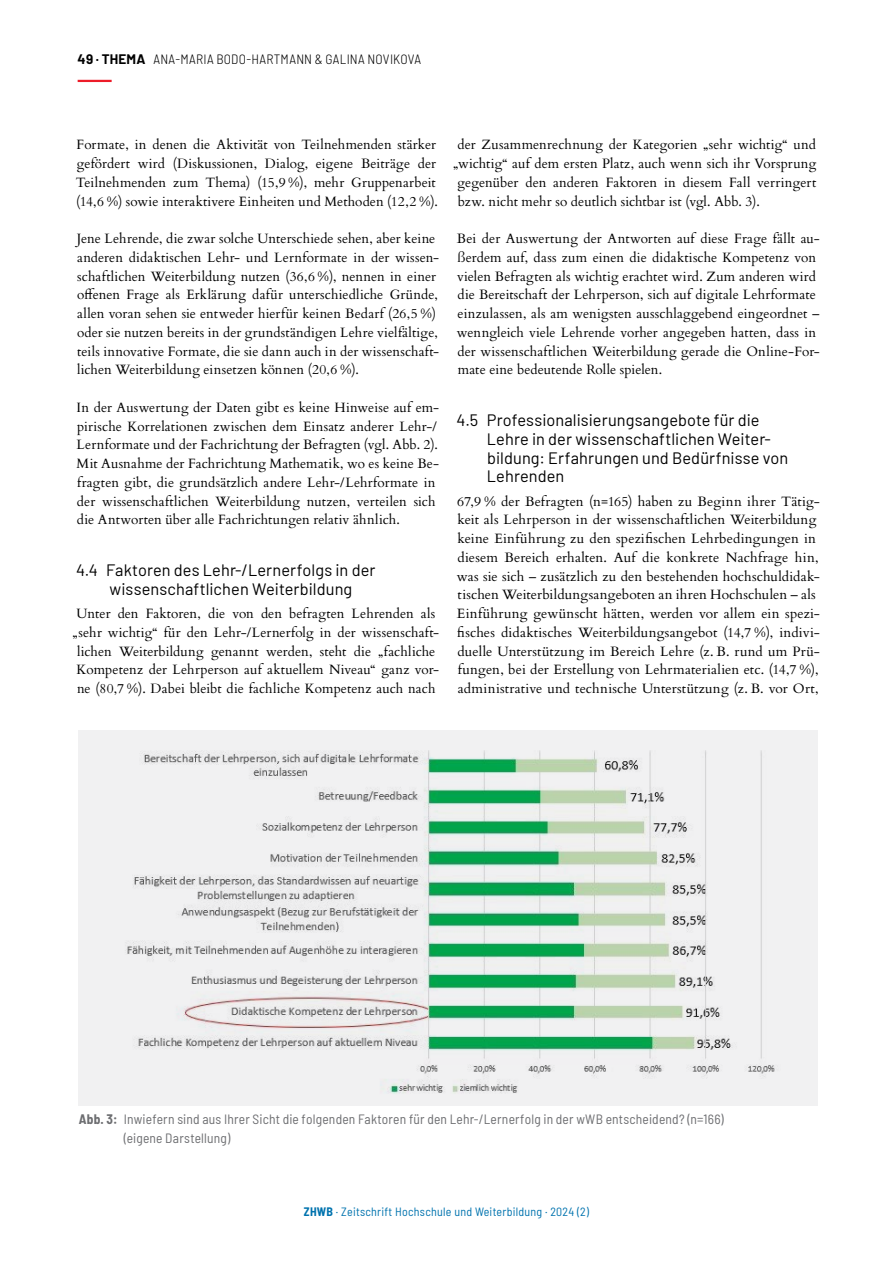
<style>
.page{position:relative;width:893px;height:1263px;background:#fff}
.page>*{position:absolute;margin:0;border:0;box-sizing:border-box;transform-origin:0 0}
.Absatz_Flattersatz_Abstand{font:16.5px/18.8px "Barlow";letter-spacing:.005em;color:#000}
.Absatz_Flattersatz_Abstand-2{font:13.5px/18.8px "Cardo";letter-spacing:.005em;color:#000}
.Absatz_Flattersatz_Abstand-3{font:semi-condensed 13.5px/18.8px "Barlow";letter-spacing:.015em;color:#6d6e71}
.t1{font:300 semi-condensed 13.5px "Barlow";letter-spacing:.02em;color:#000}
.t2{font:semi-condensed 12px "Barlow";letter-spacing:.02em;color:#0073ae}
.s1{font-weight:700;font-stretch:normal}
.s2{font-weight:700}
</style>
<div class="page">
<hr style="left:78px;top:80px;width:34px;height:2px;background:#ed1c29">
<div style="left:78px;top:731px;width:739px;height:375px;background:#f1f1f2"></div>
<img style="left:125px;top:750px;width:650px;height:344px">
<p class="t1" style="left:78px;top:49px;width:345px"><span class="s1">49 · THEMA</span> ANA-MARIA BODO-HARTMANN &amp; GALINA NOVIKOVA</p>
<p class="Absatz_Flattersatz_Abstand-2" style="left:76px;top:135px;width:364px">Formate, in denen die Aktivität von Teilnehmenden stärker gefördert wird (Diskussionen, Dialog, eigene Beiträge der Teilnehmenden zum Thema) (15,9 %), mehr Gruppenarbeit (14,6 %) sowie interaktivere Einheiten und Methoden (12,2 %).</p>
<p class="Absatz_Flattersatz_Abstand-2" style="left:77px;top:228px;width:364px">Jene Lehrende, die zwar solche Unterschiede sehen, aber keine anderen didaktischen Lehr- und Lernformate in der wissen&shy;schaftlichen Weiterbildung nutzen (36,6 %), nennen in einer offenen Frage als Erklärung dafür unterschiedliche Gründe, allen voran sehen sie entweder hierfür keinen Bedarf (26,5 %) oder sie nutzen bereits in der grundständigen Lehre vielfältige, teils innovative Formate, die sie dann auch in der wissenschaft&shy;lichen Weiterbildung einsetzen können (20,6 %).</p>
<p class="Absatz_Flattersatz_Abstand-2" style="left:77px;top:397px;width:364px">In der Auswertung der Daten gibt es keine Hinweise auf em&shy;pirische Korrelationen zwischen dem Einsatz anderer Lehr-/ Lernformate und der Fachrichtung der Befragten (vgl. Abb. 2).<br>Mit Ausnahme der Fachrichtung Mathematik, wo es keine Be&shy;fragten gibt, die grundsätzlich andere Lehr-/Lehrformate in der wissenschaftlichen Weiterbildung nutzen, verteilen sich die Antworten über alle Fachrichtungen relativ ähnlich.</p>
<p class="Absatz_Flattersatz_Abstand" style="left:110px;top:559px;width:267px;text-indent:-34px">4.4 Faktoren des Lehr-/Lernerfolgs in der wissenschaftlichen Weiterbildung</p>
<p class="Absatz_Flattersatz_Abstand-2" style="left:73px;top:603px;width:368px;text-align:center">Unter den Faktoren, die von den befragten Lehrenden als „sehr wichtig“ für den Lehr-/Lernerfolg in der wissenschaft&shy;lichen Weiterbildung genannt werden, steht die „fachliche Kompetenz der Lehrperson auf aktuellem Niveau“ ganz vor&shy;ne (80,7 %). Dabei bleibt die fachliche Kompetenz auch nach</p>
<p class="Absatz_Flattersatz_Abstand-2" style="left:458px;top:135px;width:360px">der Zusammenrechnung der Kategorien „sehr wichtig“ und</p>
<p class="Absatz_Flattersatz_Abstand-2" style="left:454px;top:153px;width:364px">„wichtig“ auf dem ersten Platz, auch wenn sich ihr Vorsprung</p>
<p class="Absatz_Flattersatz_Abstand-2" style="left:457px;top:172px;width:360px">gegenüber den anderen Faktoren in diesem Fall verringert</p>
<p class="Absatz_Flattersatz_Abstand-2" style="left:458px;top:191px;width:304px">bzw. nicht mehr so deutlich sichtbar ist (vgl. Abb. 3).</p>
<p class="Absatz_Flattersatz_Abstand-2" style="left:457px;top:228px;width:364px">Bei der Auswertung der Antworten auf diese Frage fällt au&shy;ßerdem auf, dass zum einen die didaktische Kompetenz von vielen Befragten als wichtig erachtet wird. Zum anderen wird die Bereitschaft der Lehrperson, sich auf digitale Lehrformate einzulassen, als am wenigsten ausschlaggebend eingeordnet – wenngleich viele Lehrende vorher angegeben hatten, dass in der wissenschaftlichen Weiterbildung gerade die Online-For&shy;mate eine bedeutende Rolle spielen.</p>
<p class="Absatz_Flattersatz_Abstand" style="left:487px;top:409px;width:303px;text-indent:-30px">4.5 Professionalisierungsangebote für die Lehre in der wissenschaftlichen Weiter&shy;bildung: Erfahrungen und Bedürfnisse von Lehrenden</p>
<p class="Absatz_Flattersatz_Abstand-2" style="left:457px;top:491px;width:364px">67,9 % der Befragten (n=165) haben zu Beginn ihrer Tätig&shy;keit als Lehrperson in der wissenschaftlichen Weiterbildung keine Einführung zu den spezifischen Lehrbedingungen in diesem Bereich erhalten. Auf die konkrete Nachfrage hin, was sie sich – zusätzlich zu den bestehenden hochschuldidak&shy;tischen Weiterbildungsangeboten an ihren Hochschulen – als Einführung gewünscht hätten, werden vor allem ein spezi&shy;fisches didaktisches Weiterbildungsangebot (14,7 %), indivi&shy;duelle Unterstützung im Bereich Lehre (z. B. rund um Prü&shy;fungen, bei der Erstellung von Lehrmaterialien etc. (14,7 %), administrative und technische Unterstützung (z. B. vor Ort,</p>
<p class="Absatz_Flattersatz_Abstand-3" style="left:124px;top:1109px;width:601px;text-indent:-45px"><span class="s2">Abb. 3:</span> Inwiefern sind aus Ihrer Sicht die folgenden Faktoren für den Lehr-/Lernerfolg in der wWB entscheidend? (n=166) (eigene Darstellung)</p>
<p class="t2" style="left:304px;top:1203px;width:287px"><span class="s2">ZHWB</span> · Zeitschrift Hochschule und Weiterbildung · 2024 (2)</p>
</div>
